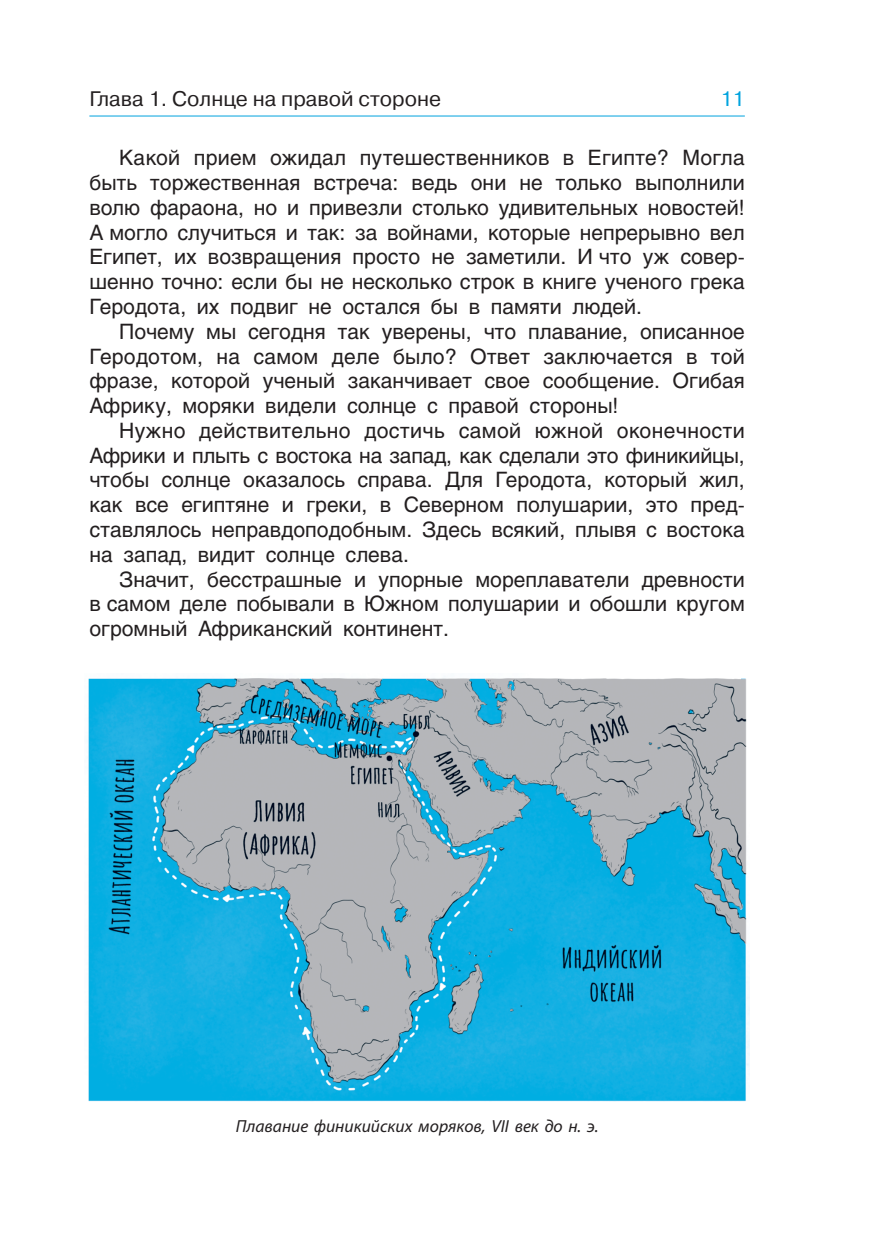
<style>
.page{position:relative;width:869px;height:1241px;background:#fff}
.page>*{position:absolute;margin:0;border:0;box-sizing:border-box;transform-origin:0 0}
.t1{font:21px/24.8px "Helios";color:#231f20;text-align:justify}
.t2{font:21px "Pragmatica C";color:#231f20}
.t3{font:21px "Pragmatica C";color:#00a3de}
.t4{font:italic 17.5px "Myriad Pro";color:#231f20}
</style>
<div class="page">
<hr style="left:89px;top:116px;width:655px;height:1px;background:#00a3de">
<img style="left:86px;top:676px;width:663px;height:424px">
<p class="t2" style="left:89px;top:91px;width:353px">Глава 1. Солнце на правой стороне</p>
<p class="t3" style="left:720px;top:91px;width:26px">11</p>
<p class="t1" style="left:89px;top:147px;width:656px;text-indent:30px">Какой прием ожидал путешественников в Египте? Могла быть торжественная встреча: ведь они не только выполнили волю фараона, но и привезли столько удивительных новостей!<br>А могло случиться и так: за войнами, которые непрерывно вел Египет, их возвращения просто не заметили. И что уж совер&shy;шенно точно: если бы не несколько строк в книге ученого грека Геродота, их подвиг не остался бы в памяти людей.</p>
<p class="t1" style="left:89px;top:320px;width:656px;text-indent:30px">Почему мы сегодня так уверены, что плавание, описанное Геродотом, на самом деле было? Ответ заключается в той фразе, которой ученый заканчивает свое сообщение. Огибая Африку, моряки видели солнце с правой стороны!</p>
<p class="t1" style="left:89px;top:420px;width:656px;text-indent:30px">Нужно действительно достичь самой южной оконечности Африки и плыть с востока на запад, как сделали это финикийцы, чтобы солнце оказалось справа. Для Геродота, который жил, как все египтяне и греки, в Северном полушарии, это пред&shy;ставлялось неправдоподобным. Здесь всякий, плывя с востока на запад, видит солнце слева.</p>
<p class="t1" style="left:89px;top:568px;width:656px;text-indent:30px">Значит, бесстрашные и упорные мореплаватели древности в самом деле побывали в Южном полушарии и обошли кругом огромный Африканский континент.</p>
<p class="t4" style="left:236px;top:1119px;width:364px">Плавание финикийских моряков, VII век до н. э.</p>
</div>
